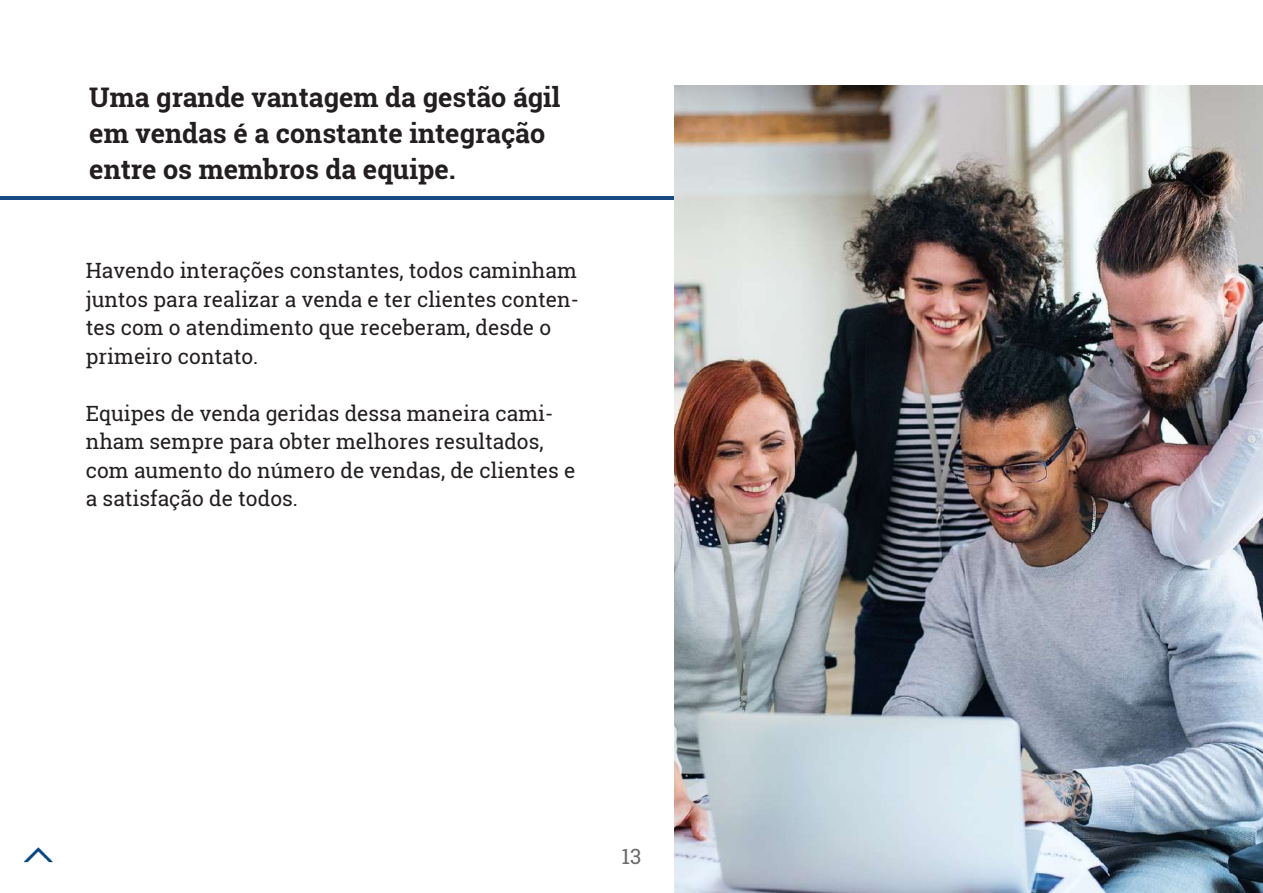
<style>
.page{position:relative;width:1263px;height:893px;background:#fff}
.page>*{position:absolute;margin:0;border:0;box-sizing:border-box;transform-origin:0 0}
.t1{font:700 27px/36px "Roboto Slab";color:#231f20}
.t2{font:21px/28.5px "Roboto Slab";color:#231f20}
.t3{font:21px "Roboto Slab";color:#6b6b6b}
</style>
<div class="page">
<img style="left:674px;top:86px;width:589px;height:807px">
<hr style="left:0;top:196px;width:673px;height:4px;background:#184b83">
<img style="left:23px;top:847px;width:30px;height:16px">
<p class="t1" style="left:89px;top:79px;width:473px">Uma grande vantagem da gestão ágil em vendas é a constante integração entre os membros da equipe.</p>
<p class="t2" style="left:86px;top:256px;width:495px">Havendo interações constantes, todos caminham juntos para realizar a venda e ter clientes conten&shy;tes com o atendimento que receberam, desde o primeiro contato.</p>
<p class="t2" style="left:86px;top:399px;width:491px">Equipes de venda geridas dessa maneira cami&shy;nham sempre para obter melhores resultados, com aumento do número de vendas, de clientes e a satisfação de todos.</p>
<p class="t3" style="left:621px;top:842px;width:21px">13</p>
</div>
